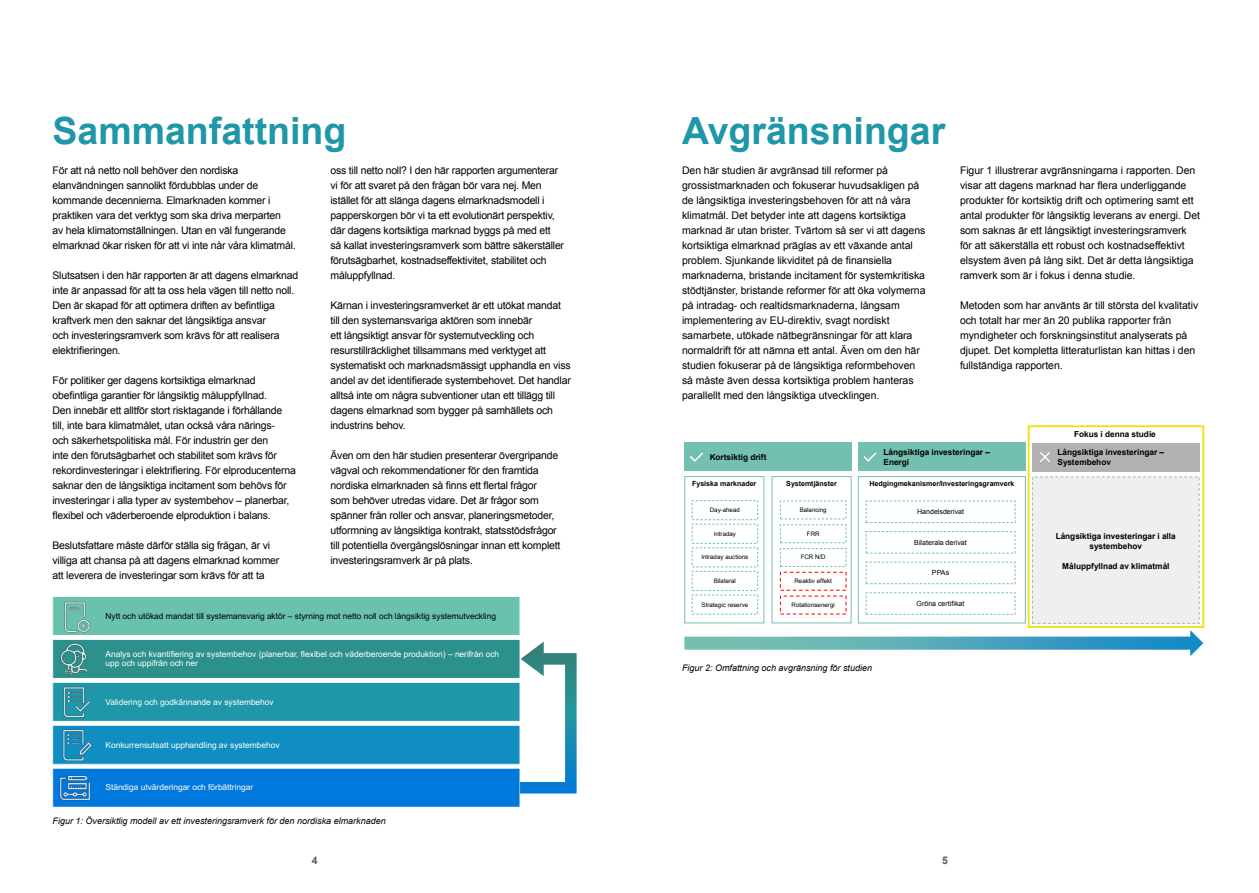
<style>
.page{position:relative;width:1259px;height:893px;background:#fff}
.page>*{position:absolute;margin:0;border:0;box-sizing:border-box;transform-origin:0 0}
.t1{font:700 37.5px "Arial";color:#1f97a8}
.t2{font:10.5px/15px "Arial";letter-spacing:-.02em;color:#000}
.t3{font:700 10.5px "Arial";color:#5b5b5b}
.t4{font:italic 9px "Arial";color:#000}
.t5{font:8.4px/9px "Arial";color:#fff}
.t6{font:8.4px "Arial";color:#000}
.t7{font:700 8.25px/9.9px "Arial";color:#000}
.t8{font:700 7.05px "Arial";color:#000}
.t9{font:7.05px "Arial";color:#000}
.t10{font:6.15px "Arial";color:#000}
</style>
<div class="page">
<svg style="left:684px;top:630px;width:519px;height:26px"></svg>
<div style="left:684px;top:476px;width:80px;height:147px;border:1px solid #74c0b0"></div>
<div style="left:692px;top:500px;width:66px;height:20px;border:1px dashed #74c0b0"></div>
<div style="left:692px;top:524px;width:66px;height:20px;border:1px dashed #74c0b0"></div>
<div style="left:692px;top:547px;width:66px;height:20px;border:1px dashed #74c0b0"></div>
<div style="left:692px;top:571px;width:66px;height:20px;border:1px dashed #74c0b0"></div>
<div style="left:772px;top:476px;width:79px;height:147px;border:1px solid #74c0b0"></div>
<div style="left:780px;top:524px;width:66px;height:19px;border:1px dashed #74c0b0"></div>
<div style="left:780px;top:548px;width:66px;height:19px;border:1px dashed #74c0b0"></div>
<div style="left:684px;top:442px;width:167px;height:29px;background:#74c0b0"></div>
<div style="left:858px;top:476px;width:167px;height:147px;border:1px solid #74c0b0"></div>
<div style="left:866px;top:562px;width:149px;height:22px;border:1px dashed #74c0b0"></div>
<div style="left:866px;top:592px;width:149px;height:23px;border:1px dashed #74c0b0"></div>
<div style="left:858px;top:443px;width:167px;height:28px;background:#74c0b0"></div>
<div style="left:1032px;top:477px;width:167px;height:146px;background:#efefef"></div>
<div style="left:1032px;top:477px;width:167px;height:147px;border:1px dashed #b2b2b2"></div>
<div style="left:1032px;top:443px;width:167px;height:29px;background:#b2b2b2"></div>
<img style="left:690px;top:452px;width:14px;height:10px">
<img style="left:1039px;top:451px;width:12px;height:12px">
<div style="left:1027px;top:425px;width:177px;height:203px;border:2px solid #f4e000"></div>
<img style="left:863px;top:452px;width:14px;height:10px">
<div style="left:52px;top:597px;width:468px;height:39px;background:#68c2ae"></div>
<div style="left:53px;top:639px;width:467px;height:39px;background:#2c908c"></div>
<div style="left:52px;top:639px;width:468px;height:40px;border:1px solid #fff"></div>
<div style="left:53px;top:682px;width:467px;height:39px;background:#1f97a8"></div>
<div style="left:52px;top:682px;width:468px;height:40px;border:1px solid #fff"></div>
<div style="left:53px;top:725px;width:467px;height:39px;background:#108ec1"></div>
<div style="left:52px;top:725px;width:468px;height:40px;border:1px solid #fff"></div>
<div style="left:53px;top:768px;width:467px;height:39px;background:#0078dc"></div>
<img style="left:56px;top:775px;width:38px;height:32px">
<img style="left:56px;top:726px;width:38px;height:35px">
<img style="left:56px;top:639px;width:38px;height:37px">
<img style="left:56px;top:598px;width:38px;height:37px">
<img style="left:55px;top:683px;width:38px;height:38px">
<svg style="left:520px;top:642px;width:56px;height:151px"></svg>
<h1 class="t1" style="left:52px;top:106px;width:295px">Sammanfattning</h1>
<p class="t2" style="left:52px;top:163px;width:245px">För att nå netto noll behöver den nordiska elanvändningen sannolikt fördubblas under de kommande decennierna. Elmarknaden kommer i praktiken vara det verktyg som ska driva merparten<br>av hela klimatomställningen. Utan en väl fungerande elmarknad ökar risken för att vi inte når våra klimatmål.</p>
<p class="t2" style="left:52px;top:268px;width:247px">Slutsatsen i den här rapporten är att dagens elmarknad inte är anpassad för att ta oss hela vägen till netto noll.<br>Den är skapad för att optimera driften av befintliga kraftverk men den saknar det långsiktiga ansvar<br>och investeringsramverk som krävs för att realisera elektrifieringen.</p>
<p class="t2" style="left:52px;top:373px;width:245px">För politiker ger dagens kortsiktiga elmarknad obefintliga garantier för långsiktig måluppfyllnad.<br>Den innebär ett alltför stort risktagande i förhållande till, inte bara klimatmålet, utan också våra närings-<br>och säkerhetspolitiska mål. För industrin ger den<br>inte den förutsägbarhet och stabilitet som krävs för rekordinvesteringar i elektrifiering. För elproducenterna saknar den de långsiktiga incitament som behövs för investeringar i alla typer av systembehov – planerbar, flexibel och väderberoende elproduktion i balans.</p>
<p class="t2" style="left:52px;top:538px;width:228px">Beslutsfattare måste därför ställa sig frågan, är vi villiga att chansa på att dagens elmarknad kommer att leverera de investeringar som krävs för att ta</p>
<p class="t2" style="left:330px;top:163px;width:235px">oss till netto noll? I den här rapporten argumenterar vi för att svaret på den frågan bör vara nej. Men istället för att slänga dagens elmarknadsmodell i papperskorgen bör vi ta ett evolutionärt perspektiv, där dagens kortsiktiga marknad byggs på med ett så kallat investeringsramverk som bättre säkerställer förutsägbarhet, kostnadseffektivitet, stabilitet och måluppfyllnad.</p>
<p class="t2" style="left:330px;top:298px;width:242px">Kärnan i investeringsramverket är ett utökat mandat till den systemansvariga aktören som innebär<br>ett långsiktigt ansvar för systemutveckling och resurstillräcklighet tillsammans med verktyget att systematiskt och marknadsmässigt upphandla en viss andel av det identifierade systembehovet. Det handlar alltså inte om några subventioner utan ett tillägg till dagens elmarknad som bygger på samhällets och industrins behov.</p>
<p class="t2" style="left:330px;top:448px;width:231px">Även om den här studien presenterar övergripande vägval och rekommendationer för den framtida nordiska elmarknaden så finns ett flertal frågor<br>som behöver utredas vidare. Det är frågor som spänner från roller och ansvar, planeringsmetoder, utformning av långsiktiga kontrakt, statsstödsfrågor till potentiella övergångslösningar innan ett komplett investeringsramverk är på plats.</p>
<p class="t6" style="left:105px;top:610px;width:392px">Nytt och utökad mandat till systemansvarig aktör – styrning mot netto noll och långsiktig systemutveckling</p>
<p class="t5" style="left:105px;top:650px;width:395px">Analys och kvantifiering av systembehov (planerbar, flexibel och väderberoende produktion) – nerifrån och upp och uppifrån och ner</p>
<p class="t5" style="left:105px;top:697px;width:170px">Validering och godkännande av systembehov</p>
<p class="t5" style="left:105px;top:740px;width:176px">Konkurrensutsatt upphandling av systembehov</p>
<p class="t5" style="left:105px;top:783px;width:149px">Ständiga utvärderingar och förbättringar</p>
<p class="t4" style="left:52px;top:815px;width:335px">Figur 1: Översiktlig modell av ett investeringsramverk för den nordiska elmarknaden</p>
<h1 class="t1" style="left:682px;top:106px;width:265px">Avgränsningar</h1>
<p class="t2" style="left:682px;top:163px;width:245px">Den här studien är avgränsad till reformer på grossistmarknaden och fokuserar huvudsakligen på de långsiktiga investeringsbehoven för att nå våra klimatmål. Det betyder inte att dagens kortsiktiga marknad är utan brister. Tvärtom så ser vi att dagens kortsiktiga elmarknad präglas av ett växande antal problem. Sjunkande likviditet på de finansiella marknaderna, bristande incitament för systemkritiska stödtjänster, bristande reformer för att öka volymerna på intradag- och realtidsmarknaderna, långsam implementering av EU-direktiv, svagt nordiskt samarbete, utökade nätbegränsningar för att klara normaldrift för att nämna ett antal. Även om den här studien fokuserar på de långsiktiga reformbehoven så måste även dessa kortsiktiga problem hanteras parallellt med den långsiktiga utvecklingen.</p>
<p class="t2" style="left:960px;top:163px;width:241px">Figur 1 illustrerar avgränsningarna i rapporten. Den visar att dagens marknad har flera underliggande produkter för kortsiktig drift och optimering samt ett antal produkter för långsiktig leverans av energi. Det som saknas är ett långsiktigt investeringsramverk för att säkerställa ett robust och kostnadseffektivt elsystem även på lång sikt. Det är detta långsiktiga ramverk som är i fokus i denna studie.</p>
<p class="t2" style="left:960px;top:298px;width:240px">Metoden som har använts är till största del kvalitativ och totalt har mer än 20 publika rapporter från myndigheter och forskningsinstitut analyserats på djupet. Det kompletta litteraturlistan kan hittas i den fullständiga rapporten.</p>
<p class="t7" style="left:709px;top:452px;width:58px">Kortsiktig drift</p>
<p class="t8" style="left:692px;top:479px;width:66px">Fysiska marknader</p>
<p class="t10" style="left:710px;top:506px;width:32px">Day-ahead</p>
<p class="t10" style="left:714px;top:530px;width:24px">Intraday</p>
<p class="t10" style="left:701px;top:553px;width:48px">Intraday auctions</p>
<p class="t10" style="left:714px;top:577px;width:24px">Bilateral</p>
<p class="t10" style="left:701px;top:600px;width:48px">Strategic reserve</p>
<p class="t8" style="left:786px;top:479px;width:52px">Systemtjänster</p>
<p class="t10" style="left:800px;top:506px;width:28px">Balancing</p>
<p class="t10" style="left:807px;top:529px;width:14px">FRR</p>
<p class="t10" style="left:800px;top:553px;width:27px">FCR N/D</p>
<p class="t10" style="left:794px;top:577px;width:39px">Reaktiv effekt</p>
<p class="t10" style="left:791px;top:601px;width:45px">Rotationsenergi</p>
<p class="t7" style="left:883px;top:447px;width:108px">Långsiktiga investeringar –<br>Energi</p>
<p class="t8" style="left:869px;top:479px;width:146px">Hedgingmekanismer/Investeringsgramverk</p>
<p class="t9" style="left:917px;top:507px;width:49px">Handelsderivat</p>
<p class="t9" style="left:914px;top:537px;width:54px">Bilaterala derivat</p>
<p class="t9" style="left:932px;top:568px;width:19px">PPAs</p>
<p class="t9" style="left:916px;top:599px;width:49px">Gröna certifikat</p>
<p class="t4" style="left:682px;top:662px;width:192px">Figur 2: Omfattning och avgränsning för studien</p>
<p class="t7" style="left:1074px;top:430px;width:83px">Fokus i denna studie</p>
<p class="t7" style="left:1057px;top:448px;width:108px">Långsiktiga investeringar –<br>Systembehov</p>
<p class="t7" style="left:1055px;top:531px;width:122px;text-align:center">Långsiktiga investeringar i alla systembehov</p>
<p class="t7" style="left:1062px;top:561px;width:109px">Måluppfyllnad av klimatmål</p>
<p class="t3" style="left:312px;top:853px;width:7px">4</p>
<p class="t3" style="left:942px;top:853px;width:7px">5</p>
</div>
